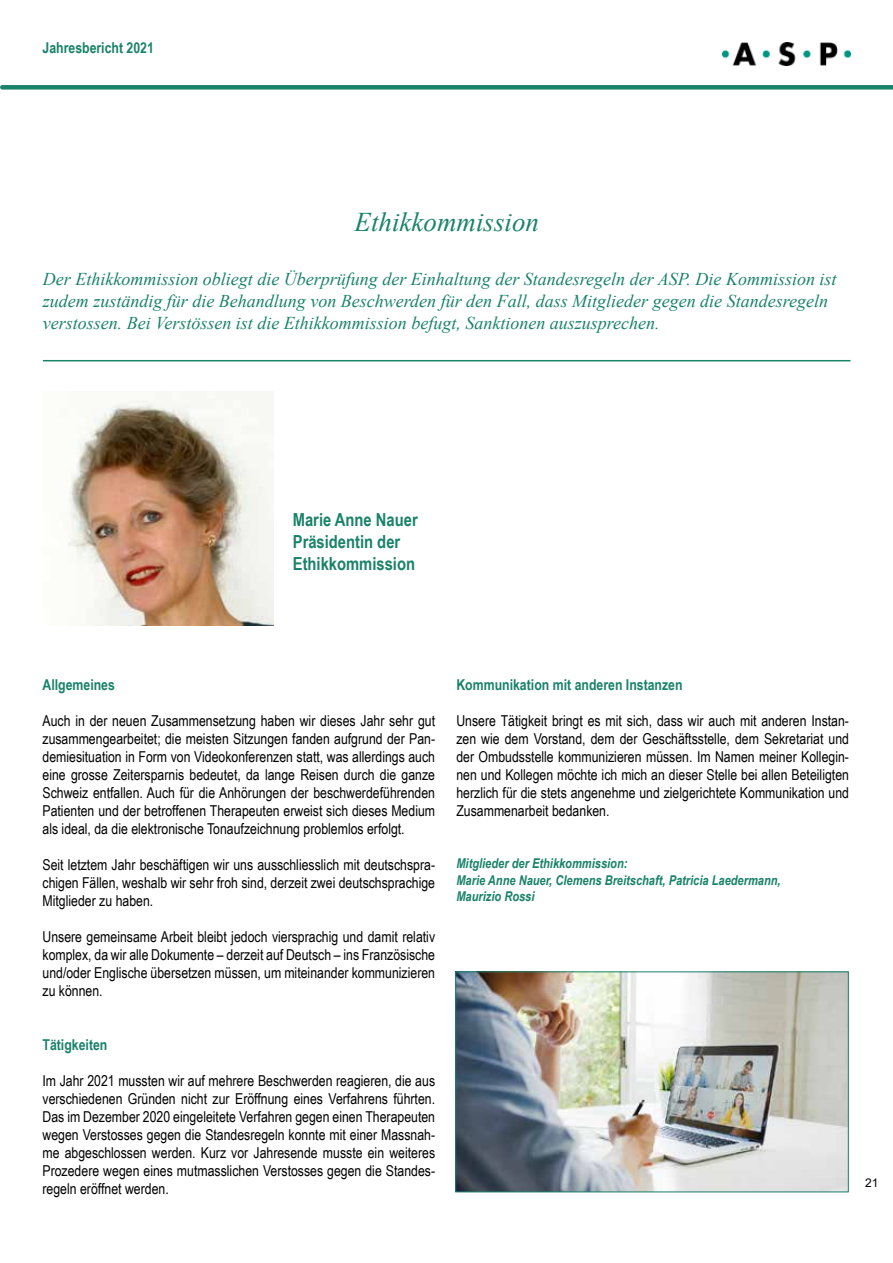
<style>
.page{position:relative;width:893px;height:1263px;background:#fff}
.page>*{position:absolute;margin:0;border:0;box-sizing:border-box;transform-origin:0 0}
.t1{font:italic 27px "Times New Roman";color:#19826a}
.t2{font:italic 18px/21.6px "Times New Roman";color:#19826a}
.t3{font:700 18px/21.6px "Arial Narrow";color:#19826a}
.t4{font:15px/18px "Arial Narrow";color:#000;text-align:justify}
.t5{font:700 15px "Arial Narrow";color:#19826a}
.t6{font:italic 700 13.5px/16.2px "Arial Narrow";color:#19826a}
.t7{font:12px "Arial";color:#000}
</style>
<div class="page">
<img style="left:723px;top:43px;width:127px;height:23px">
<div style="left:2px;top:85px;width:891px;height:5px;background:#19826a"></div>
<img style="left:67px;top:391px;width:206px;height:234px">
<hr style="left:43px;top:360px;width:807px;height:1px;background:#19826a">
<img style="left:457px;top:974px;width:389px;height:216px">
<div style="left:455px;top:972px;width:393px;height:220px;border:1px solid #19826a"></div>
<p class="t5" style="left:43px;top:37px;width:113px">Jahresbericht 2021</p>
<h1 class="t1" style="left:355px;top:204px;width:186px">Ethikkommission</h1>
<p class="t2" style="left:43px;top:268px;width:795px">Der Ethikkommission obliegt die Überprüfung der Einhaltung der Standesregeln der ASP. Die Kommission ist zudem zuständig für die Behandlung von Beschwerden für den Fall, dass Mitglieder gegen die Standesregeln verstossen. Bei Verstössen ist die Ethikkommission befugt, Sanktionen auszusprechen.</p>
<p class="t3" style="left:293px;top:508px;width:126px">Marie Anne Nauer<br>Präsidentin der<br>Ethikkommission</p>
<p class="t5" style="left:43px;top:673px;width:74px">Allgemeines</p>
<p class="t4" style="left:43px;top:711px;width:394px">Auch in der neuen Zusammensetzung haben wir dieses Jahr sehr gut zusammengearbeitet; die meisten Sitzungen fanden aufgrund der Pan&shy;demiesituation in Form von Videokonferenzen statt, was allerdings auch eine grosse Zeitersparnis bedeutet, da lange Reisen durch die ganze Schweiz entfallen. Auch für die Anhörungen der beschwerdeführenden Patienten und der betroffenen Therapeuten erweist sich dieses Medium als ideal, da die elektronische Tonaufzeichnung problemlos erfolgt.</p>
<p class="t4" style="left:43px;top:855px;width:394px">Seit letztem Jahr beschäftigen wir uns ausschliesslich mit deutschspra&shy;chigen Fällen, weshalb wir sehr froh sind, derzeit zwei deutschsprachige Mitglieder zu haben.</p>
<p class="t4" style="left:43px;top:927px;width:394px">Unsere gemeinsame Arbeit bleibt jedoch viersprachig und damit relativ komplex, da wir alle Dokumente – derzeit auf Deutsch – ins Französische und/oder Englische übersetzen müssen, um miteinander kommunizieren zu können.</p>
<p class="t5" style="left:43px;top:1033px;width:66px">Tätigkeiten</p>
<p class="t4" style="left:43px;top:1071px;width:394px">Im Jahr 2021 mussten wir auf mehrere Beschwerden reagieren, die aus verschiedenen Gründen nicht zur Eröffnung eines Verfahrens führten.<br>Das im Dezember 2020 eingeleitete Verfahren gegen einen Therapeuten wegen Verstosses gegen die Standesregeln konnte mit einer Massnah&shy;me abgeschlossen werden. Kurz vor Jahresende musste ein weiteres Prozedere wegen eines mutmasslichen Verstosses gegen die Standes&shy;regeln eröffnet werden.</p>
<p class="t5" style="left:456px;top:673px;width:228px">Kommunikation mit anderen Instanzen</p>
<p class="t4" style="left:456px;top:711px;width:394px">Unsere Tätigkeit bringt es mit sich, dass wir auch mit anderen Instan&shy;zen wie dem Vorstand, dem der Geschäftsstelle, dem Sekretariat und der Ombudsstelle kommunizieren müssen. Im Namen meiner Kollegin&shy;nen und Kollegen möchte ich mich an dieser Stelle bei allen Beteiligten herzlich für die stets angenehme und zielgerichtete Kommunikation und Zusammenarbeit bedanken.</p>
<p class="t6" style="left:456px;top:855px;width:326px">Mitglieder der Ethikkommission:<br>Marie Anne Nauer, Clemens Breitschaft, Patricia Laedermann,<br>Maurizio Rossi</p>
<p class="t7" style="left:865px;top:1175px;width:15px">21</p>
</div>
